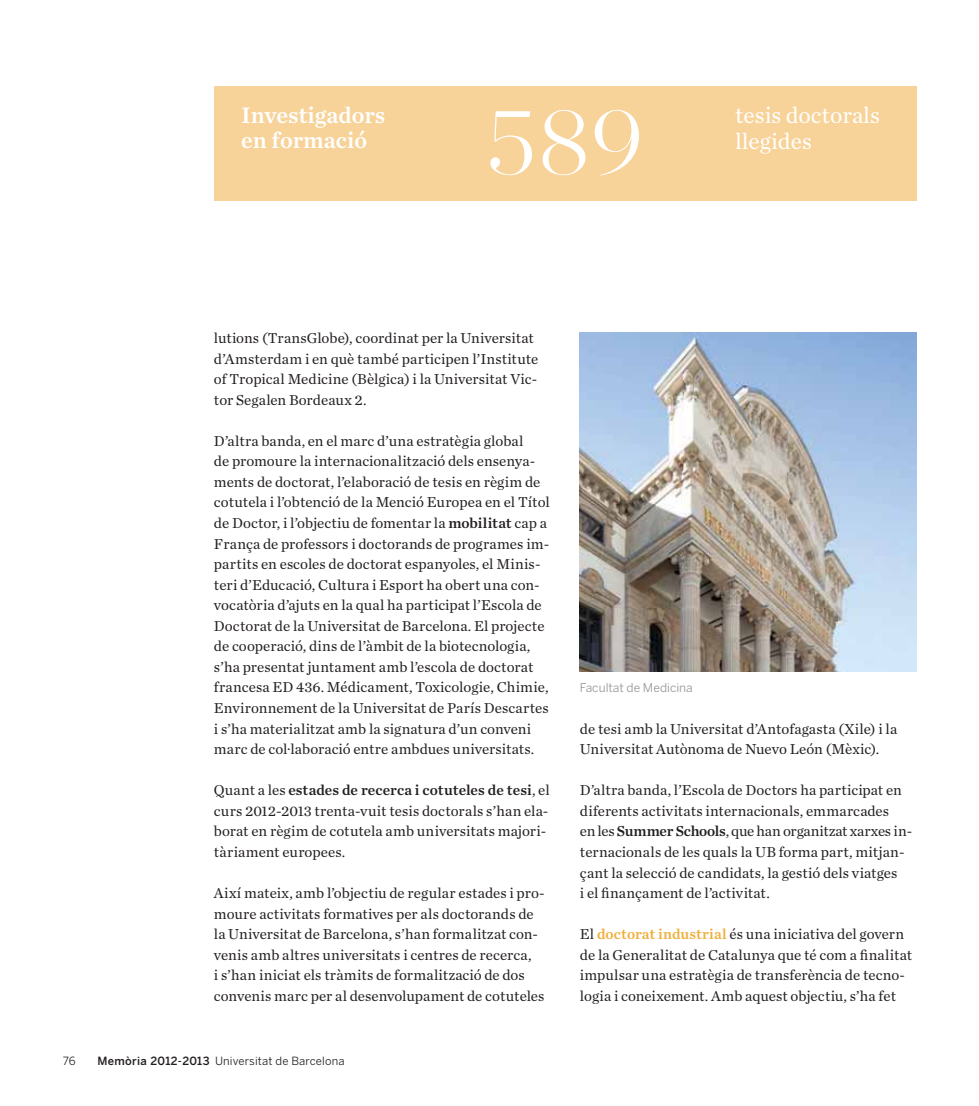
<style>
.page{position:relative;width:979px;height:1106px;background:#fff}
.page>*{position:absolute;margin:0;border:0;box-sizing:border-box;transform-origin:0 0}
.t1{font:200 94.95px "Chronicle Display";color:#fff}
.t2{font:23.4px/25px "Chronicle Text G1 Semi";color:#fff}
.t3{font:23.4px "Chronicle Text G1";color:#fff}
.t4{font:15px/20.5px "Chronicle Text G1";letter-spacing:.005em;color:#231f20}
.t5{font:15px "Chronicle Text G1 Semi";color:#231f20}
.t6{font:12px "Benton Sans";color:#939598}
.t7{font:11.25px "Benton Sans";letter-spacing:.015em;color:#231f20}
.s1{font-family:"Chronicle Text G1 Semi"}
.s2{font-family:"Chronicle Text G1"}
.s3{font-weight:500}
.s4{font-family:"Chronicle Text G2 Semi";color:#efaf3d}
</style>
<div class="page">
<img style="left:579px;top:333px;width:336px;height:339px">
<div style="left:214px;top:86px;width:701px;height:114px;background:#f8d399"></div>
<h2 class="t2" style="left:241px;top:105px;width:146px">Investigadors en formació</h2>
<h2 class="t3" style="left:734px;top:106px;width:146px">tesis doctorals</h2>
<h1 class="t1" style="left:486px;top:98px;width:159px">589</h1>
<h2 class="t3" style="left:734px;top:132px;width:78px">llegides</h2>
<p class="t4" style="left:214px;top:329px;width:326px">lutions (TransGlobe), coordinat per la Universitat d’Amsterdam i en què també participen l’Institute of Tropical Medicine (Bèlgica) i la Universitat Vic&shy;tor Segalen Bordeaux 2.</p>
<p class="t4" style="left:214px;top:432px;width:337px">D’altra banda, en el marc d’una estratègia global<br>de promoure la internacionalització dels ensenya&shy;ments de doctorat, l’elaboració de tesis en règim de cotutela i l’obtenció de la Menció Europea en el Títol de Doctor, i l’objectiu de fomentar la <span class="s1">mobilitat</span> cap a França de professors i doctorands de programes im&shy;partits en escoles de doctorat espanyoles, el Minis&shy;teri d’Educació, Cultura i Esport ha obert una con&shy;vocatòria d’ajuts en la qual ha participat l’Escola de Doctorat de la Universitat de Barcelona. El projecte de cooperació, dins de l’àmbit de la biotecnologia, s’ha presentat juntament amb l’escola de doctorat francesa ED 436. Médicament, Toxicologie, Chimie, Environnement de la Universitat de París Descartes i s’ha materialitzat amb la signatura d’un conveni marc de col·laboració entre ambdues universitats.</p>
<p class="t5" style="left:214px;top:784px;width:337px"><span class="s2">Quant a les</span> estades de recerca i cotuteles de tesi<span class="s2">, el</span></p>
<p class="t4" style="left:214px;top:802px;width:336px">curs 2012-2013 trenta-vuit tesis doctorals s’han ela&shy;borat en règim de cotutela amb universitats majori&shy;tàriament europees.</p>
<p class="t4" style="left:214px;top:884px;width:332px">Així mateix, amb l’objectiu de regular estades i pro&shy;moure activitats formatives per als doctorands de la Universitat de Barcelona, s’han formalitzat con&shy;venis amb altres universitats i centres de recerca,<br>i s’han iniciat els tràmits de formalització de dos convenis marc per al desenvolupament de cotuteles</p>
<p class="t7" style="left:63px;top:1055px;width:14px">76</p>
<p class="t7" style="left:97px;top:1055px;width:248px"><span class="s3">Memòria 2012-2013</span> Universitat de Barcelona</p>
<p class="t6" style="left:579px;top:682px;width:114px">Facultat de Medicina</p>
<p class="t4" style="left:579px;top:720px;width:319px">de tesi amb la Universitat d’Antofagasta (Xile) i la<br>Universitat Autònoma de Nuevo León (Mèxic).</p>
<p class="t4" style="left:579px;top:781px;width:334px">D’altra banda, l’Escola de Doctors ha participat en diferents activitats internacionals, emmarcades<br>en les <span class="s1">Summer Schools</span>, que han organitzat xarxes in&shy;ternacionals de les quals la UB forma part, mitjan&shy;çant la selecció de candidats, la gestió dels viatges<br>i el finançament de l’activitat.</p>
<p class="t4" style="left:579px;top:925px;width:334px">El <span class="s4">doctorat industrial</span> és una iniciativa del govern de la Generalitat de Catalunya que té com a finalitat impulsar una estratègia de transferència de tecno&shy;logia i coneixement. Amb aquest objectiu, s’ha fet</p>
</div>
